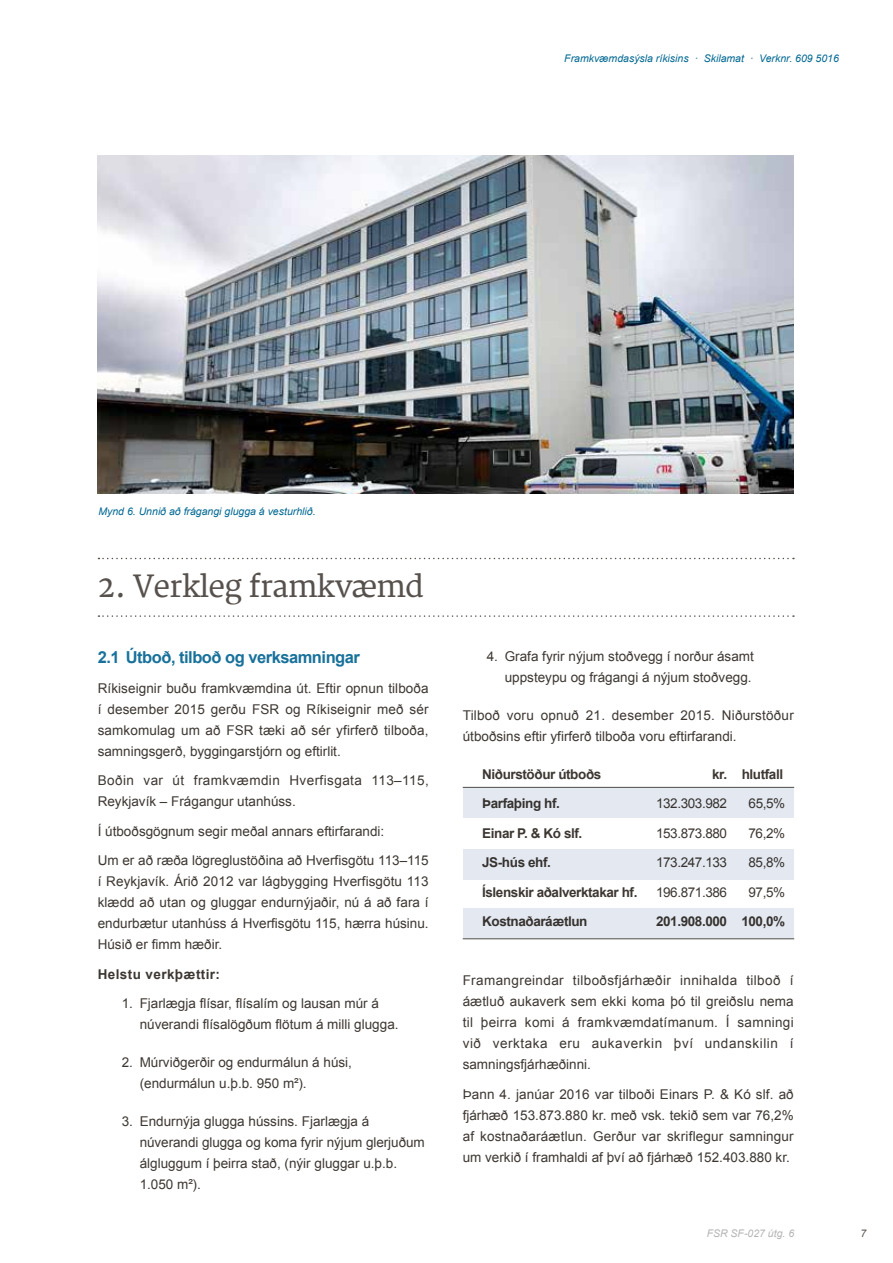
<style>
.page{position:relative;width:893px;height:1263px;background:#fff}
.page>*{position:absolute;margin:0;border:0;box-sizing:border-box;transform-origin:0 0}
.t1{font:30px "Merriweather";color:#57514d}
.t2{font:700 16.5px "Arial";letter-spacing:-.03em;color:#18719a}
.t3{font:13.5px/21px "Arial";color:#3d3732}
.t4{font:700 13.5px "Arial";letter-spacing:-.03em;color:#3d3732}
.t5{font:13.5px/21px "Arial";letter-spacing:.03em;color:#3d3732}
.t6{font:13.5px "Arial";letter-spacing:-.03em;color:#3d3732}
.t7{font:700 13.5px "Arial";letter-spacing:.03em;color:#3d3732}
.t8{font:italic 10.5px "Arial";color:#006892}
.t9{font:italic 10.5px "Arial";color:#b4b4b4}
.t10{font:italic 10.5px "Arial";color:#57514d}
</style>
<div class="page">
<svg style="left:98px;top:615px;width:696px;height:2px"></svg>
<svg style="left:98px;top:558px;width:696px;height:1px"></svg>
<img style="left:98px;top:155px;width:696px;height:338px">
<div style="left:463px;top:850px;width:331px;height:30px;background:#e4e9f1"></div>
<div style="left:463px;top:787px;width:331px;height:30px;background:#e4e9f1"></div>
<div style="left:463px;top:908px;width:331px;height:30px;background:#e4e9f1"></div>
<hr style="left:463px;top:938px;width:331px;height:1px;background:#59544f">
<hr style="left:463px;top:787px;width:331px;height:1px;background:#59544f">
<p class="t8" style="left:564px;top:51px;width:276px">Framkvæmdasýsla ríkisins · Skilamat · Verknr. 609 5016</p>
<p class="t8" style="left:98px;top:504px;width:219px">Mynd 6. Unnið að frágangi glugga á vesturhlið.</p>
<h1 class="t1" style="left:98px;top:561px;width:327px">2. Verkleg framkvæmd</h1>
<p class="t2" style="left:98px;top:646px;width:264px">2.1 Útboð, tilboð og verksamningar</p>
<p class="t3" style="left:98px;top:677px;width:332px;text-align:justify">Ríkiseignir buðu framkvæmdina út. Eftir opnun tilboða í desember 2015 gerðu FSR og Ríkiseignir með sér samkomulag um að FSR tæki að sér yfirferð tilboða, samningsgerð, byggingarstjórn og eftirlit.</p>
<p class="t5" style="left:98px;top:770px;width:333px">Boðin var út framkvæmdin Hverfisgata 113–115,<br>Reykjavík – Frágangur utanhúss.</p>
<p class="t3" style="left:98px;top:816px;width:332px;line-height:29.5px">Í útboðsgögnum segir meðal annars eftirfarandi:<br>Um er að ræða lögreglustöðina að Hverfisgötu 113–115</p>
<p class="t3" style="left:98px;top:871px;width:332px;text-align:justify">í Reykjavík. Árið 2012 var lágbygging Hverfisgötu 113 klædd að utan og gluggar endurnýjaðir, nú á að fara í endurbætur utanhúss á Hverfisgötu 115, hærra húsinu.<br>Húsið er fimm hæðir.</p>
<p class="t7" style="left:98px;top:965px;width:124px">Helstu verkþættir:</p>
<p class="t3" style="left:140px;top:993px;width:260px;text-indent:-18px">1. Fjarlægja flísar, flísalím og lausan múr á núverandi flísalögðum flötum á milli glugga.</p>
<p class="t3" style="left:140px;top:1052px;width:214px;text-indent:-18px">2. Múrviðgerðir og endurmálun á húsi, (endurmálun u.þ.b. 950 m²).</p>
<p class="t3" style="left:140px;top:1111px;width:287px;text-indent:-18px">3. Endurnýja glugga hússins. Fjarlægja á núverandi glugga og koma fyrir nýjum glerjuðum álgluggum í þeirra stað, (nýir gluggar u.þ.b.<br>1.050 m²).</p>
<p class="t3" style="left:487px;top:646px;width:269px;text-align:right">4. Grafa fyrir nýjum stoðvegg í norður ásamt uppsteypu og frágangi á nýjum stoðvegg.</p>
<p class="t3" style="left:463px;top:705px;width:333px">Tilboð voru opnuð 21. desember 2015. Niðurstöður útboðsins eftir yfirferð tilboða voru eftirfarandi.</p>
<p class="t4" style="left:482px;top:765px;width:121px">Niðurstöður útboðs</p>
<p class="t4" style="left:712px;top:765px;width:72px">kr. hlutfall</p>
<p class="t4" style="left:482px;top:795px;width:79px">Þarfaþing hf.</p>
<p class="t6" style="left:656px;top:795px;width:73px">132.303.982</p>
<p class="t3" style="left:749px;top:793px;width:38px">65,5%</p>
<p class="t4" style="left:482px;top:824px;width:102px">Einar P. &amp; Kó slf.</p>
<p class="t6" style="left:656px;top:824px;width:73px">153.873.880</p>
<p class="t3" style="left:748px;top:823px;width:38px">76,2%</p>
<p class="t4" style="left:482px;top:854px;width:70px">JS-hús ehf.</p>
<p class="t6" style="left:656px;top:854px;width:73px">173.247.133</p>
<p class="t3" style="left:748px;top:852px;width:38px">85,8%</p>
<p class="t4" style="left:482px;top:883px;width:157px">Íslenskir aðalverktakar hf.</p>
<p class="t6" style="left:656px;top:883px;width:73px">196.871.386</p>
<p class="t3" style="left:748px;top:882px;width:38px">97,5%</p>
<p class="t4" style="left:482px;top:913px;width:107px">Kostnaðaráætlun</p>
<p class="t4" style="left:656px;top:913px;width:131px">201.908.000 100,0%</p>
<p class="t3" style="left:463px;top:970px;width:333px;text-align:justify">Framangreindar tilboðsfjárhæðir innihalda tilboð í áætluð aukaverk sem ekki koma þó til greiðslu nema til þeirra komi á framkvæmdatímanum. Í samningi við verktaka eru aukaverkin því undanskilin í samningsfjárhæðinni.</p>
<p class="t3" style="left:463px;top:1084px;width:333px;text-align:justify">Þann 4. janúar 2016 var tilboði Einars P. &amp; Kó slf. að fjárhæð 153.873.880 kr. með vsk. tekið sem var 76,2% af kostnaðaráætlun. Gerður var skriflegur samningur um verkið í framhaldi af því að fjárhæð 152.403.880 kr.</p>
<p class="t9" style="left:707px;top:1227px;width:89px">FSR SF-027 útg. 6</p>
<p class="t10" style="left:861px;top:1227px;width:7px">7</p>
</div>
